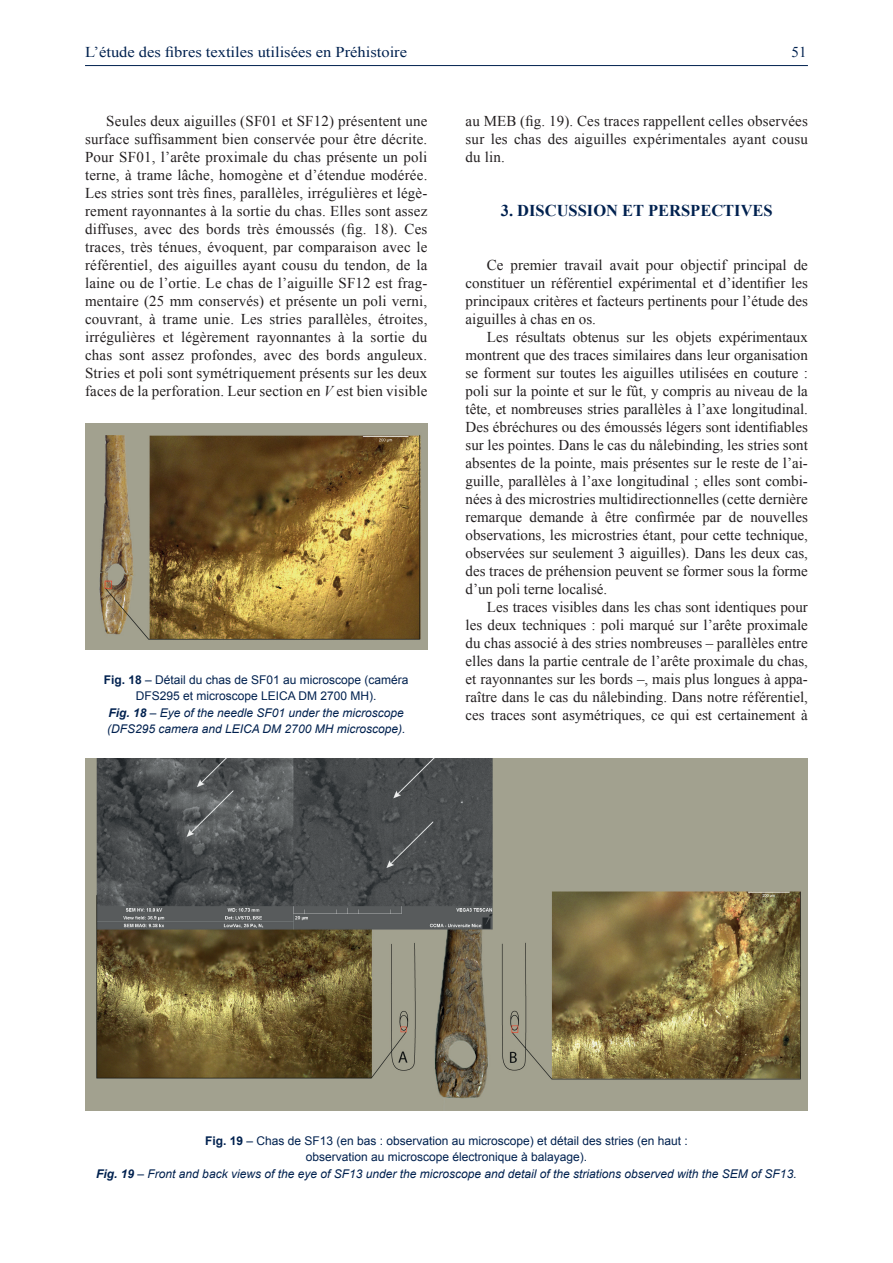
<style>
.page{position:relative;width:893px;height:1263px;background:#fff}
.page>*{position:absolute;margin:0;border:0;box-sizing:border-box;transform-origin:0 0}
.t1{font:700 16.5px "Times New Roman";color:#00214f}
.t2{font:15px/18px "Times New Roman";color:#231f20;text-align:justify}
.t3{font:15px "Times New Roman";color:#00214f;scale:1.1 1}
.t4{font:15px "Times New Roman";color:#00214f}
.t5{font:12px/16.5px "Arial";color:#00214f;text-align:center}
.t6{font:italic 12px/16.5px "Arial";color:#00214f;text-align:center}
.s1{font-style:italic}
.s2{font-weight:700;font-style:normal}
.s3{font-style:normal}
.s4{font-weight:700}
.s5{font-weight:700;font-style:italic}
</style>
<div class="page">
<hr style="left:85px;top:65px;width:723px;height:1px;background:#00214f">
<img style="left:85px;top:423px;width:342px;height:226px">
<img style="left:85px;top:759px;width:723px;height:352px">
<p class="t3" style="left:85px;top:42px;width:294px">L’étude des fibres textiles utilisées en Préhistoire</p>
<p class="t4" style="left:792px;top:42px;width:16px">51</p>
<p class="t2" style="left:85px;top:112px;width:344px;text-indent:21px">Seules deux aiguilles (SF01 et SF12) présentent une surface suffisamment bien conservée pour être décrite.<br>Pour SF01, l’arête proximale du chas présente un poli terne, à trame lâche, homogène et d’étendue modérée.<br>Les stries sont très fines, parallèles, irrégulières et légè&shy;rement rayonnantes à la sortie du chas. Elles sont assez diffuses, avec des bords très émoussés (fig. 18). Ces traces, très ténues, évoquent, par comparaison avec le référentiel, des aiguilles ayant cousu du tendon, de la laine ou de l’ortie. Le chas de l’aiguille SF12 est frag&shy;mentaire (25 mm conservés) et présente un poli verni, couvrant, à trame unie. Les stries parallèles, étroites, irrégulières et légèrement rayonnantes à la sortie du chas sont assez profondes, avec des bords anguleux.<br>Stries et poli sont symétriquement présents sur les deux faces de la perforation. Leur section en <span class="s1">V</span> est bien visible</p>
<p class="t2" style="left:466px;top:112px;width:344px">au MEB (fig. 19). Ces traces rappellent celles observées sur les chas des aiguilles expérimentales ayant cousu du lin.</p>
<p class="t1" style="left:501px;top:199px;width:180px">3. DISCUSSION ET PERSP</p>
<p class="t1" style="left:700px;top:199px;width:71px">ECTIVES</p>
<p class="t2" style="left:466px;top:256px;width:344px;text-indent:21px">Ce premier travail avait pour objectif principal de constituer un référentiel expérimental et d’identifier les principaux critères et facteurs pertinents pour l’étude des aiguilles à chas en os.</p>
<p class="t2" style="left:466px;top:328px;width:344px;text-indent:21px">Les résultats obtenus sur les objets expérimentaux montrent que des traces similaires dans leur organisation se forment sur toutes les aiguilles utilisées en couture : poli sur la pointe et sur le fût, y compris au niveau de la tête, et nombreuses stries parallèles à l’axe longitudinal.<br>Des ébréchures ou des émoussés légers sont identifiables sur les pointes. Dans le cas du nålebinding, les stries sont absentes de la pointe, mais présentes sur le reste de l’ai&shy;guille, parallèles à l’axe longitudinal ; elles sont combi&shy;nées à des microstries multidirectionnelles (cette dernière remarque demande à être confirmée par de nouvelles observations, les microstries étant, pour cette technique, observées sur seulement 3 aiguilles). Dans les deux cas, des traces de préhension peuvent se former sous la forme d’un poli terne localisé.</p>
<p class="t2" style="left:466px;top:598px;width:344px;text-indent:21px">Les traces visibles dans les chas sont identiques pour les deux techniques : poli marqué sur l’arête proximale du chas associé à des stries nombreuses – parallèles entre elles dans la partie centrale de l’arête proximale du chas, et rayonnantes sur les bords –, mais plus longues à appa&shy;raître dans le cas du nålebinding. Dans notre référentiel, ces traces sont asymétriques, ce qui est certainement à</p>
<p class="t6" style="left:104px;top:671px;width:306px"><span class="s2">Fig. 18</span> <span class="s3">– Détail du chas de SF01 au microscope (caméra DFS295 et microscope LEICA DM 2700 MH).<br></span><span class="s4">Fig. 18</span> – Eye of the needle SF01 under the microscope (DFS295 camera and LEICA DM 2700 MH microscope).</p>
<p class="t5" style="left:96px;top:1132px;width:702px"><span class="s4">Fig. 19</span> – Chas de SF13 (en bas : observation au microscope) et détail des stries (en haut :<br>observation au microscope électronique à balayage).<br><span class="s5">Fig. 19</span> <span class="s1">– Front and back views of the eye of SF13 under the microscope and detail of the striations observed with the SEM of SF13.</span></p>
</div>
